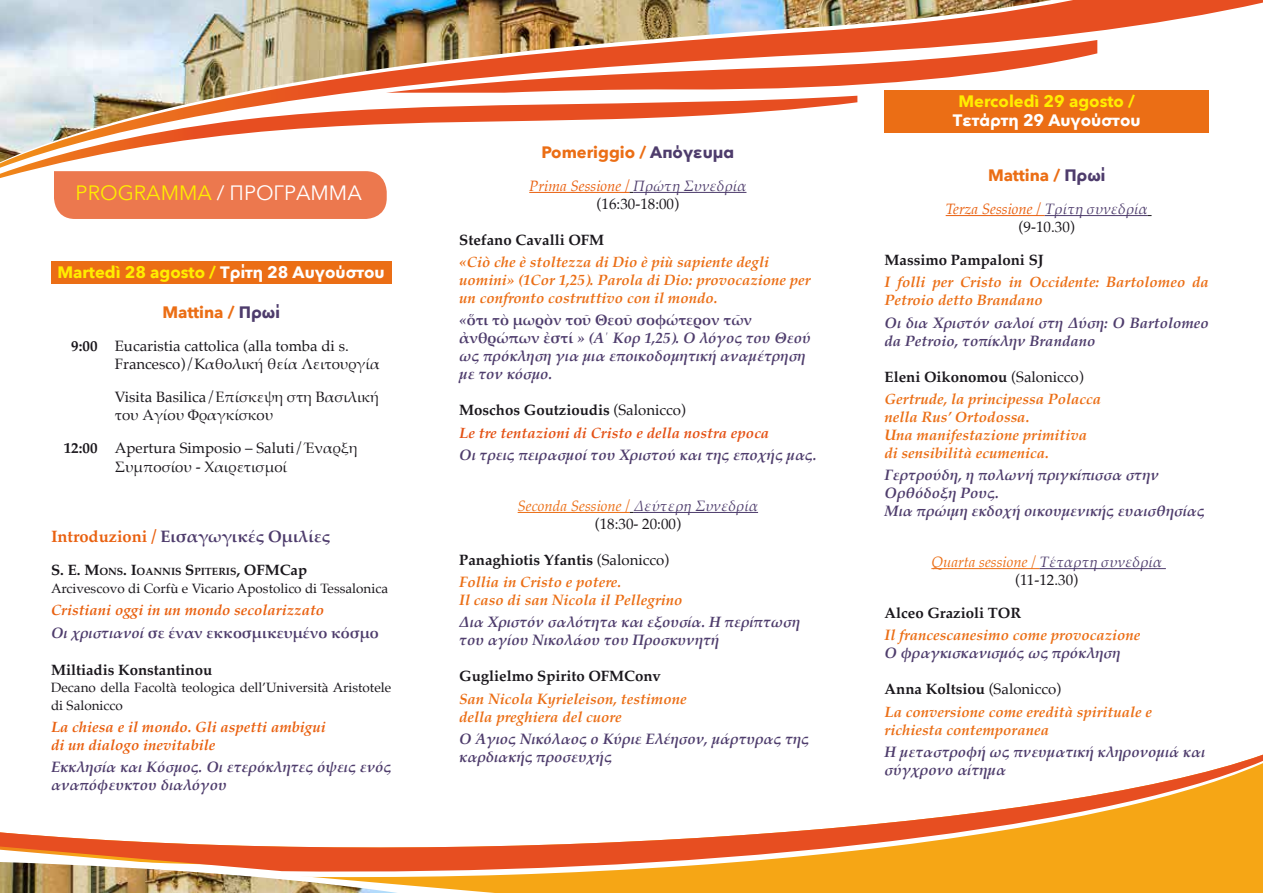
<style>
.page{position:relative;width:1263px;height:893px;background:#fff}
.page>*{position:absolute;margin:0;border:0;box-sizing:border-box;transform-origin:0 0}
.t1{font:20.7px "Avenir Next";color:#fff}
.t2{font:700 16.5px "Avenir Next";color:#ffed00}
.t3{font:700 16.5px "Avenir Next";color:#eb6e15}
.t4{font:700 16.5px "Palatino";color:#4e3c6c}
.t5{font:700 16.5px "Avenir Next";color:#fff}
.t6{font:italic 700 15px/18px "Palatino";color:#4e3c6c}
.t7{font:italic 700 15px/18px "Palatino";color:#eb6e15}
.t8{font:15px/18px "Palatino";color:#1a171c}
.t9{font:italic 700 15px/22.2px "Palatino";color:#e9600f}
.t10{font:700 15px "Palatino";color:#1a171c}
.t11{font:italic 15px/18px "Palatino";color:#eb6e15;text-align:center}
.t12{font:italic 15px/18px "Palatino";color:#e9600f;text-align:center}
.t13{font:italic 700 15px/22.2px "Palatino";color:#e45114}
.t14{font:13.5px/18px "Palatino";color:#1a171c}
.t15{font:700 10.5px "Palatino";color:#1a171c}
.s1{color:#ffed00}
.s2{color:#fff}
.s3{color:#4e3c6c}
.s4{font-weight:700}
.s5{color:#e9600f}
.s6{font-size:15px}
.s7{font-style:normal;color:#4e3c6c}
.s8{font-style:normal;color:#1a171c}
.s9{font-style:normal}
.s10{font-weight:400;font-style:normal;color:#1a171c}
</style>
<div class="page">
<div style="left:398px;top:877px;width:865px;height:16px;background:#f6a615"></div>
<svg style="left:0;top:755px;width:1263px;height:121px"></svg>
<div style="left:51px;top:261px;width:340px;height:23px;background:#eb6e15"></div>
<hr style="left:529px;top:192px;width:100px;height:1px;background:#e9600f">
<hr style="left:633px;top:192px;width:113px;height:1px;background:#4e3c6c">
<hr style="left:518px;top:512px;width:112px;height:1px;background:#eb6e15">
<hr style="left:634px;top:512px;width:124px;height:1px;background:#4e3c6c">
<hr style="left:946px;top:215px;width:99px;height:1px;background:#e9600f">
<hr style="left:1045px;top:215px;width:103px;height:1px;background:#4e3c6c">
<hr style="left:931px;top:568px;width:108px;height:1px;background:#eb6e15">
<hr style="left:1039px;top:568px;width:127px;height:1px;background:#4e3c6c">
<img style="left:0;top:0;width:1263px;height:133px">
<svg style="left:386px;top:40px;width:711px;height:53px"></svg>
<svg style="left:0;top:96px;width:857px;height:82px"></svg>
<div style="left:54px;top:171px;width:333px;height:48px;background:#ec784e"></div>
<img style="left:0;top:862px;width:398px;height:31px">
<h1 class="t1" style="left:76px;top:175px;width:288px"><span class="s1">PROGRAMMA</span> / ΠΡΟΓΡΑΜΜΑ</h1>
<p class="t2" style="left:57px;top:258px;width:329px">Martedì 28 agosto / <span class="s2">Τρίτη 28 Αυγούστου</span></p>
<p class="t3" style="left:162px;top:298px;width:119px">Mattina / <span class="s3">Πρωί</span></p>
<p class="t8" style="left:115px;top:336px;width:266px;text-indent:-44px"><span class="s4">9:00</span> Eucaristia cattolica (alla tomba di s.<br>Francesco)/Καθολική θεία Λειτουργία</p>
<p class="t8" style="left:115px;top:387px;width:266px">Visita Basilica/Επίσκεψη στη Βασιλική του Αγίου Φραγκίσκου</p>
<p class="t8" style="left:115px;top:438px;width:244px;line-height:19.8px;text-indent:-51px"><span class="s4">12:00</span> Apertura Simposio – Saluti/Έναρξη<br>Συμποσίου - Χαιρετισμοί</p>
<p class="t4" style="left:51px;top:522px;width:281px"><span class="s5">Introduzioni /</span> Εισαγωγικές Ομιλίες</p>
<p class="t15" style="left:51px;top:562px;width:258px"><span class="s6">S. E. M</span>ONS<span class="s6">. I</span>OANNIS <span class="s6">S</span>PITERIS<span class="s6">, OFMCap</span></p>
<p class="t14" style="left:51px;top:579px;width:339px">Arcivescovo di Corfù e Vicario Apostolico di Tessalonica</p>
<p class="t9" style="left:51px;top:599px;width:329px">Cristiani oggi in un mondo secolarizzato<br><span class="s3">Οι χριστιανοί</span> <span class="s7">σε έναν εκκοσμικευμένο κόσμο</span></p>
<p class="t10" style="left:51px;top:657px;width:163px">Miltiadis Konstantinou</p>
<p class="t14" style="left:51px;top:678px;width:342px">Decano della Facoltà teologica dell’Università Aristotele di Salonicco</p>
<p class="t9" style="left:51px;top:718px;width:276px;line-height:18px">La chiesa e il mondo. Gli aspetti ambigui di un dialogo inevitabile</p>
<p class="t6" style="left:51px;top:758px;width:342px">Εκκλησία και Κόσμος. Οι ετερόκλητες όψεις ενός αναπόφευκτου διαλόγου</p>
<p class="t3" style="left:541px;top:138px;width:194px">Pomeriggio / <span class="s3">Απόγευμα</span></p>
<p class="t12" style="left:529px;top:177px;width:219px">Prima Sessione / <span class="s3">Πρώτη Συνεδρία </span><span class="s8">(16:30-18:00)</span></p>
<p class="t10" style="left:459px;top:227px;width:146px">Stefano Cavalli OFM</p>
<p class="t7" style="left:459px;top:253px;width:353px">«Ciò che è stoltezza di Dio è più sapiente degli uomini» (1Cor 1,25). Parola di Dio: provocazione per un confronto costruttivo con il mondo.</p>
<p class="t6" style="left:459px;top:311px;width:353px">«<span class="s9">ὅτι τὸ μωρὸν τοῦ Θεοῦ σοφώτερον τῶν ἀνθρώπων ἐστί</span> » (Α΄ Κορ 1,25). Ο λόγος του Θεού ως πρόκληση για μια εποικοδομητική αναμέτρηση με τον κόσμο.</p>
<p class="t13" style="left:459px;top:399px;width:312px"><span class="s8">Moschos Goutzioudis</span> <span class="s10">(Salonicco)<br></span>Le tre tentazioni di Cristo e della nostra epoca</p>
<p class="t6" style="left:459px;top:446px;width:359px">Οι τρεις πειρασμοί του Χριστού και της εποχής μας.</p>
<p class="t11" style="left:518px;top:497px;width:242px">Seconda Sessione / <span class="s3">Δεύτερη Συνεδρία </span><span class="s8">(18:30- 20:00)</span></p>
<p class="t7" style="left:459px;top:549px;width:212px;line-height:22.2px"><span class="s8">Panaghiotis Yfantis</span> <span class="s10">(Salonicco)<br></span>Follia in Cristo e potere.</p>
<p class="t7" style="left:459px;top:591px;width:225px">Il caso di san Nicola il Pellegrino</p>
<p class="t6" style="left:459px;top:613px;width:342px">Δια Χριστόν σαλότητα και εξουσία. H περίπτωση του αγίου Νικολάου του Προσκυνητή</p>
<p class="t10" style="left:459px;top:663px;width:203px">Guglielmo Spirito OFMConv</p>
<p class="t7" style="left:459px;top:689px;width:229px">San Nicola Kyrieleison, testimone della preghiera del cuore</p>
<p class="t6" style="left:459px;top:730px;width:351px">Ο Άγιος Νικόλαος ο Κύριε Ελέησον, μάρτυρας της καρδιακής προσευχής</p>
<p class="t2" style="left:958px;top:87px;width:178px">Mercoledì 29 agosto /</p>
<p class="t5" style="left:953px;top:106px;width:189px">Τετάρτη 29 Αυγούστου</p>
<p class="t3" style="left:988px;top:161px;width:119px">Mattina / <span class="s3">Πρωί</span></p>
<p class="t12" style="left:946px;top:200px;width:204px">Terza Sessione / <span class="s3">Τρίτη συνεδρία </span><span class="s8">(9-10.30)</span></p>
<p class="t10" style="left:884px;top:247px;width:161px">Massimo Pampaloni SJ</p>
<p class="t7" style="left:884px;top:273px;width:326px">I folli per Cristo in Occidente: Bartolomeo da<br>Petroio detto Brandano</p>
<p class="t6" style="left:884px;top:313px;width:326px">Οι δια Χριστόν σαλοί στη Δύση: Ο Bartolomeo da Petroio, τοπίκλην Brandano</p>
<p class="t7" style="left:884px;top:365px;width:218px;line-height:22.2px"><span class="s8">Eleni Oikonomou</span> <span class="s10">(Salonicco)<br></span>Gertrude, la principessa Polacca</p>
<p class="t7" style="left:884px;top:408px;width:204px">nella Rus’ Ortodossa.<br>Una manifestazione primitiva di sensibilità ecumenica.</p>
<p class="t6" style="left:884px;top:466px;width:321px">Γερτρούδη, η πολωνή πριγκίπισσα στην<br>Ορθόδοξη Ρους.<br>Μια πρώιμη εκδοχή οικουμενικής ευαισθησίας</p>
<p class="t11" style="left:931px;top:553px;width:232px">Quarta sessione / <span class="s3">Τέταρτη συνεδρία </span><span class="s8">(11-12.30)</span></p>
<p class="t10" style="left:884px;top:600px;width:138px">Alceo Grazioli TOR</p>
<p class="t7" style="left:884px;top:626px;width:257px">Il francescanesimo come provocazione</p>
<p class="t6" style="left:884px;top:644px;width:238px">Ο φραγκισκανισμός ως πρόκληση</p>
<p class="t7" style="left:884px;top:678px;width:269px;line-height:22.2px"><span class="s8">Anna Koltsiou</span> <span class="s10">(Salonicco)<br></span>La conversione come eredità spirituale e</p>
<p class="t7" style="left:884px;top:720px;width:166px">richiesta contemporanea</p>
<p class="t6" style="left:884px;top:743px;width:322px">Η μεταστροφή ως πνευματική κληρονομιά και σύγχρονο αίτημα</p>
</div>
